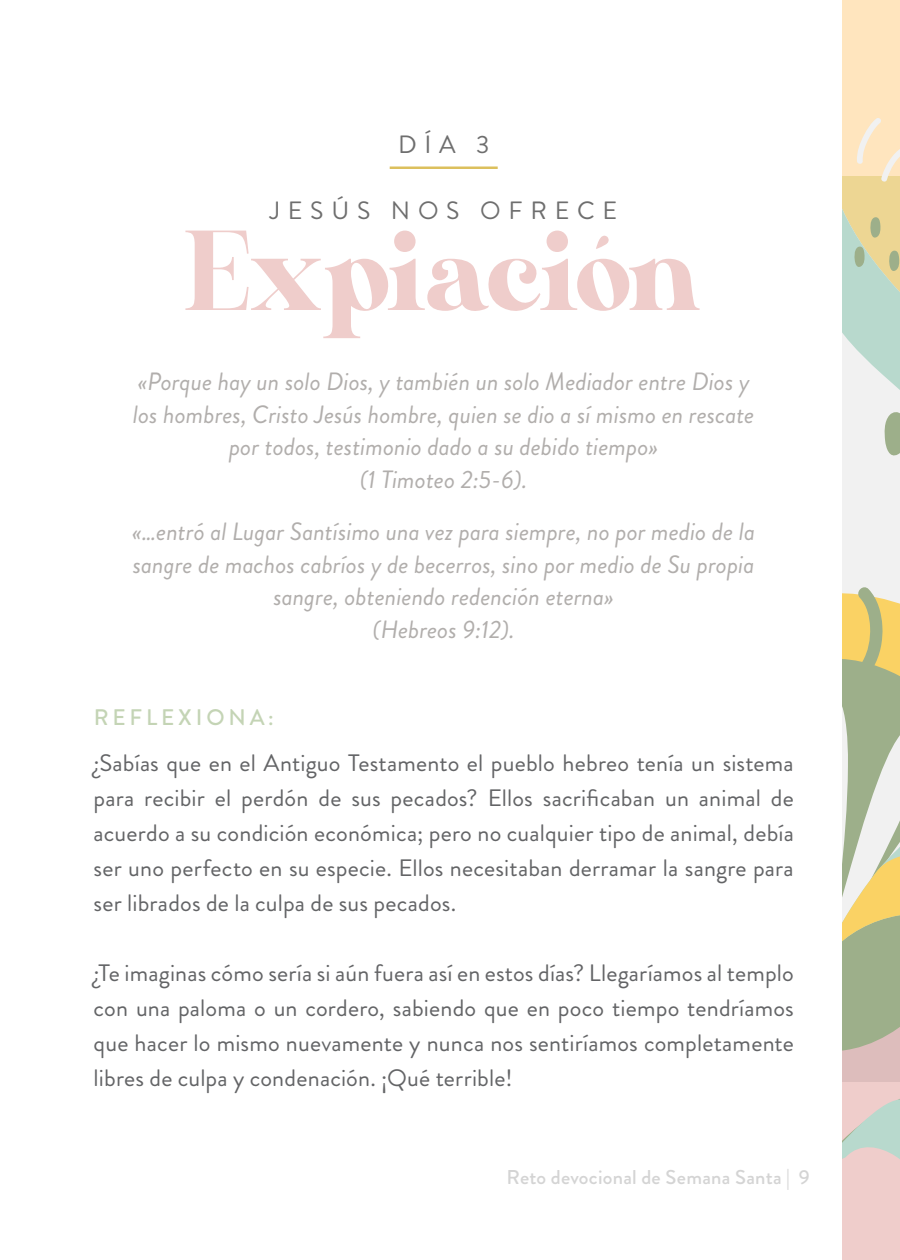
<style>
.page{position:relative;width:900px;height:1260px;background:#fff}
.page>*{position:absolute;margin:0;border:0;box-sizing:border-box;transform-origin:0 0}
.t1{font:102.5px "AL Nevrada Personal Use Only";color:#efcdcb}
.t2{font:italic 25px/32.5px "Brandon Grotesque";color:#b1aeac;text-align:center}
.t3{font:25px "Brandon Grotesque";letter-spacing:.31em;color:#6e6e6e}
.t4{font:23.75px/35px "Brandon Grotesque";letter-spacing:.01em;color:#636466;text-align:justify}
.t5{font:500 22.5px "Brandon Grotesque";letter-spacing:.17em;color:#c4d4b5}
.t6{font:500 20px "Brandon Grotesque";letter-spacing:.015em;color:#d4d4d4}
</style>
<div class="page">
<div style="left:842px;top:900px;width:58px;height:182px;background:#ddbdbc"></div>
<div style="left:842px;top:0;width:58px;height:176px;background:#ffe5be"></div>
<svg style="left:842px;top:1082px;width:58px;height:178px;background:#e4cfcb"></svg>
<svg style="left:842px;top:118px;width:58px;height:933px"></svg>
<hr style="left:390px;top:167px;width:108px;height:2px;background:#dcc05d">
<p class="t3" style="left:398px;top:127px;width:93px">DÍA 3</p>
<p class="t3" style="left:270px;top:193px;width:349px">JESÚS NOS OFRECE</p>
<h1 class="t1" style="left:185px;top:215px;width:518px">Expiación</h1>
<p class="t2" style="left:133px;top:366px;width:623px">«Porque hay un solo Dios, y también un solo Mediador entre Dios y los hombres, Cristo Jesús hombre, quien se dio a sí mismo en rescate por todos, testimonio dado a su debido tiempo»<br>(1 Timoteo 2:5-6).</p>
<p class="t2" style="left:132px;top:516px;width:624px">«…entró al Lugar Santísimo una vez para siempre, no por medio de la sangre de machos cabríos y de becerros, sino por medio de Su propia sangre, obteniendo redención eterna»<br>(Hebreos 9:12).</p>
<p class="t5" style="left:94px;top:702px;width:182px">REFLEXIONA:</p>
<p class="t4" style="left:94px;top:746px;width:702px">¿Sabías que en el Antiguo Testamento el pueblo hebreo tenía un sistema para recibir el perdón de sus pecados? Ellos sacrificaban un animal de acuerdo a su condición económica; pero no cualquier tipo de animal, debía ser uno perfecto en su especie. Ellos necesitaban derramar la sangre para ser librados de la culpa de sus pecados.</p>
<p class="t4" style="left:94px;top:956px;width:702px">¿Te imaginas cómo sería si aún fuera así en estos días? Llegaríamos al templo con una paloma o un cordero, sabiendo que en poco tiempo tendríamos que hacer lo mismo nuevamente y nunca nos sentiríamos completamente libres de culpa y condenación. ¡Qué terrible!</p>
<p class="t6" style="left:507px;top:1163px;width:305px">Reto devocional de Semana Santa | 9</p>
</div>
